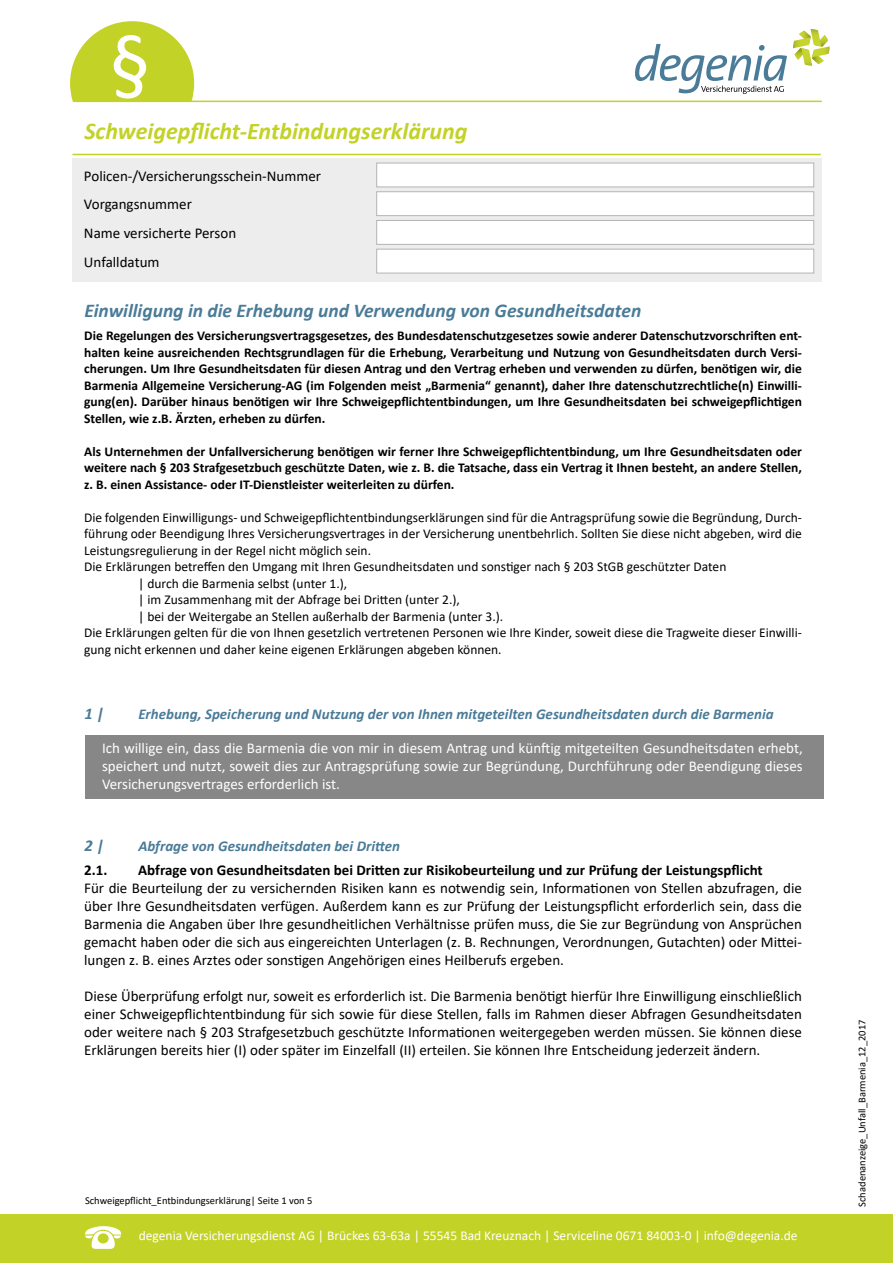
<style>
.page{position:relative;width:893px;height:1263px;background:#fff}
.page>*{position:absolute;margin:0;border:0;box-sizing:border-box;transform-origin:0 0}
.t1{font:84px "Calibri";color:#fff}
.t2{font:italic 700 24px "Calibri";color:#c3d226}
.t3{font:italic 700 19.5px "Calibri";color:#4a7b98}
.t4{font:italic 700 16.5px "Calibri";color:#4a7b98}
.t5{font:15px/18px "Calibri";color:#000;text-align:justify}
.t6{font:15px/18px "Calibri";color:#fff;text-align:justify}
.t7{font:italic 700 15px "Calibri";color:#4a7b98}
.t8{font:700 15px "Calibri";color:#000}
.t9{font:700 13.5px/16.5px "Calibri";color:#000;text-align:justify}
.t10{font:13.5px "Calibri";color:#000}
.t11{font:13.5px "Calibri";color:#fff}
.t12{font:10.5px "Calibri";color:#000}
</style>
<div class="page">
<div style="left:72px;top:158px;width:750px;height:123px;background:#ededed"></div>
<svg style="left:70px;top:21px;width:124px;height:81px"></svg>
<hr style="left:73px;top:101px;width:749px;height:1px;background:#c3d226">
<svg style="left:635px;top:44px;width:152px;height:50px"></svg>
<svg style="left:793px;top:29px;width:37px;height:37px"></svg>
<hr style="left:72px;top:154px;width:749px;height:1px;background:#c3d226">
<div style="left:376px;top:163px;width:438px;height:24px;background:#fff;border:1px solid #b5b4b4"></div>
<div style="left:376px;top:191px;width:438px;height:25px;background:#fff;border:1px solid #b5b4b4"></div>
<div style="left:376px;top:220px;width:438px;height:25px;background:#fff;border:1px solid #b5b4b4"></div>
<div style="left:376px;top:249px;width:438px;height:24px;background:#fff;border:1px solid #b5b4b4"></div>
<div style="left:0;top:1214px;width:893px;height:49px;background:#c3d226"></div>
<svg style="left:85px;top:1226px;width:36px;height:23px"></svg>
<div style="left:85px;top:734px;width:738px;height:64px;background:#878787"></div>
<h1 class="t1" style="left:109px;top:4px;width:43px">§</h1>
<h2 class="t2" style="left:84px;top:114px;width:385px">Schweigepflicht-Entbindungserklärung</h2>
<p class="t5" style="left:84px;top:161px;width:239px;line-height:28.7px;text-align:left">Policen-/Versicherungsschein-Nummer<br>Vorgangsnummer<br>Name versicherte Person<br>Unfalldatum</p>
<h3 class="t3" style="left:84px;top:296px;width:558px">Einwilligung in die Erhebung und Verwendung von Gesundheitsdaten</h3>
<p class="t9" style="left:84px;top:327px;width:719px">Die Regelungen des Versicherungsvertragsgesetzes, des Bundesdatenschutzgesetzes sowie anderer Datenschutzvorschriften ent&shy;halten keine ausreichenden Rechtsgrundlagen für die Erhebung, Verarbeitung und Nutzung von Gesundheitsdaten durch Versi&shy;cherungen. Um Ihre Gesundheitsdaten für diesen Antrag und den Vertrag erheben und verwenden zu dürfen, benötigen wir, die Barmenia Allgemeine Versicherung-AG (im Folgenden meist „Barmenia“ genannt), daher Ihre datenschutzrechtliche(n) Einwilli&shy;gung(en). Darüber hinaus benötigen wir Ihre Schweigepflichtentbindungen, um Ihre Gesundheitsdaten bei schweigepflichtigen Stellen, wie z.B. Ärzten, erheben zu dürfen.</p>
<p class="t9" style="left:84px;top:443px;width:719px">Als Unternehmen der Unfallversicherung benötigen wir ferner Ihre Schweigepflichtentbindung, um Ihre Gesundheitsdaten oder weitere nach § 203 Strafgesetzbuch geschützte Daten, wie z. B. die Tatsache, dass ein Vertrag it Ihnen besteht, an andere Stellen, z. B. einen Assistance- oder IT-Dienstleister weiterleiten zu dürfen.</p>
<p class="t10" style="left:84px;top:508px;width:719px">Die folgenden Einwilligungs- und Schweigepflichtentbindungserklärungen sind für die Antragsprüfung sowie die Begründung, Durch-</p>
<p class="t10" style="left:84px;top:524px;width:719px">führung oder Beendigung Ihres Versicherungsvertrages in der Versicherung unentbehrlich. Sollten Sie diese nicht abgeben, wird die</p>
<p class="t10" style="left:84px;top:541px;width:288px">Leistungsregulierung in der Regel nicht möglich sein.</p>
<p class="t10" style="left:84px;top:557px;width:644px">Die Erklärungen betreffen den Umgang mit Ihren Gesundheitsdaten und sonstiger nach § 203 StGB geschützter Daten</p>
<p class="t10" style="left:138px;top:574px;width:211px">| durch die Barmenia selbst (unter 1.),</p>
<p class="t10" style="left:138px;top:590px;width:323px">| im Zusammenhang mit der Abfrage bei Dritten (unter 2.),</p>
<p class="t10" style="left:138px;top:607px;width:367px">| bei der Weitergabe an Stellen außerhalb der Barmenia (unter 3.).</p>
<p class="t10" style="left:84px;top:623px;width:719px">Die Erklärungen gelten für die von Ihnen gesetzlich vertretenen Personen wie Ihre Kinder, soweit diese die Tragweite dieser Einwilli-</p>
<p class="t10" style="left:84px;top:640px;width:419px">gung nicht erkennen und daher keine eigenen Erklärungen abgeben können.</p>
<p class="t4" style="left:84px;top:701px;width:21px">1 |</p>
<p class="t7" style="left:138px;top:703px;width:637px">Erhebung, Speicherung und Nutzung der von Ihnen mitgeteilten Gesundheitsdaten durch die Barmenia</p>
<p class="t6" style="left:102px;top:738px;width:702px">Ich willige ein, dass die Barmenia die von mir in diesem Antrag und künftig mitgeteilten Gesundheitsdaten erhebt, speichert und nutzt, soweit dies zur Antragsprüfung sowie zur Begründung, Durchführung oder Beendigung dieses Versicherungsvertrages erforderlich ist.</p>
<p class="t4" style="left:84px;top:833px;width:21px">2 |</p>
<p class="t7" style="left:138px;top:835px;width:263px">Abfrage von Gesundheitsdaten bei Dritten</p>
<p class="t8" style="left:84px;top:859px;width:25px">2.1.</p>
<p class="t8" style="left:138px;top:859px;width:626px">Abfrage von Gesundheitsdaten bei Dritten zur Risikobeurteilung und zur Prüfung der Leistungspflicht</p>
<p class="t5" style="left:84px;top:879px;width:719px">Für die Beurteilung der zu versichernden Risiken kann es notwendig sein, Informationen von Stellen abzufragen, die über Ihre Gesundheitsdaten verfügen. Außerdem kann es zur Prüfung der Leistungspflicht erforderlich sein, dass die Barmenia die Angaben über Ihre gesundheitlichen Verhältnisse prüfen muss, die Sie zur Begründung von Ansprüchen gemacht haben oder die sich aus eingereichten Unterlagen (z. B. Rechnungen, Verordnungen, Gutachten) oder Mittei&shy;lungen z. B. eines Arztes oder sonstigen Angehörigen eines Heilberufs ergeben.</p>
<p class="t5" style="left:84px;top:987px;width:719px">Diese Überprüfung erfolgt nur, soweit es erforderlich ist. Die Barmenia benötigt hierfür Ihre Einwilligung einschließlich einer Schweigepflichtentbindung für sich sowie für diese Stellen, falls im Rahmen dieser Abfragen Gesundheitsdaten oder weitere nach § 203 Strafgesetzbuch geschützte Informationen weitergegeben werden müssen. Sie können diese Erklärungen bereits hier (I) oder später im Einzelfall (II) erteilen. Sie können Ihre Entscheidung jederzeit ändern.</p>
<p class="t12" style="left:85px;top:1193px;width:229px">Schweigepflicht_Entbindungserklärung| Seite 1 von 5</p>
<p class="t11" style="left:139px;top:1226px;width:660px">degenia Versicherungsdienst AG | Brückes 63-63a | 55545 Bad Kreuznach | Serviceline 0671 84003-0 | info@degenia.de</p>
<p class="t12" style="left:855px;top:1207px;width:189px;rotate:-90deg">Schadenanzeige_Unfall_Barmenia_12_2017</p>
</div>
